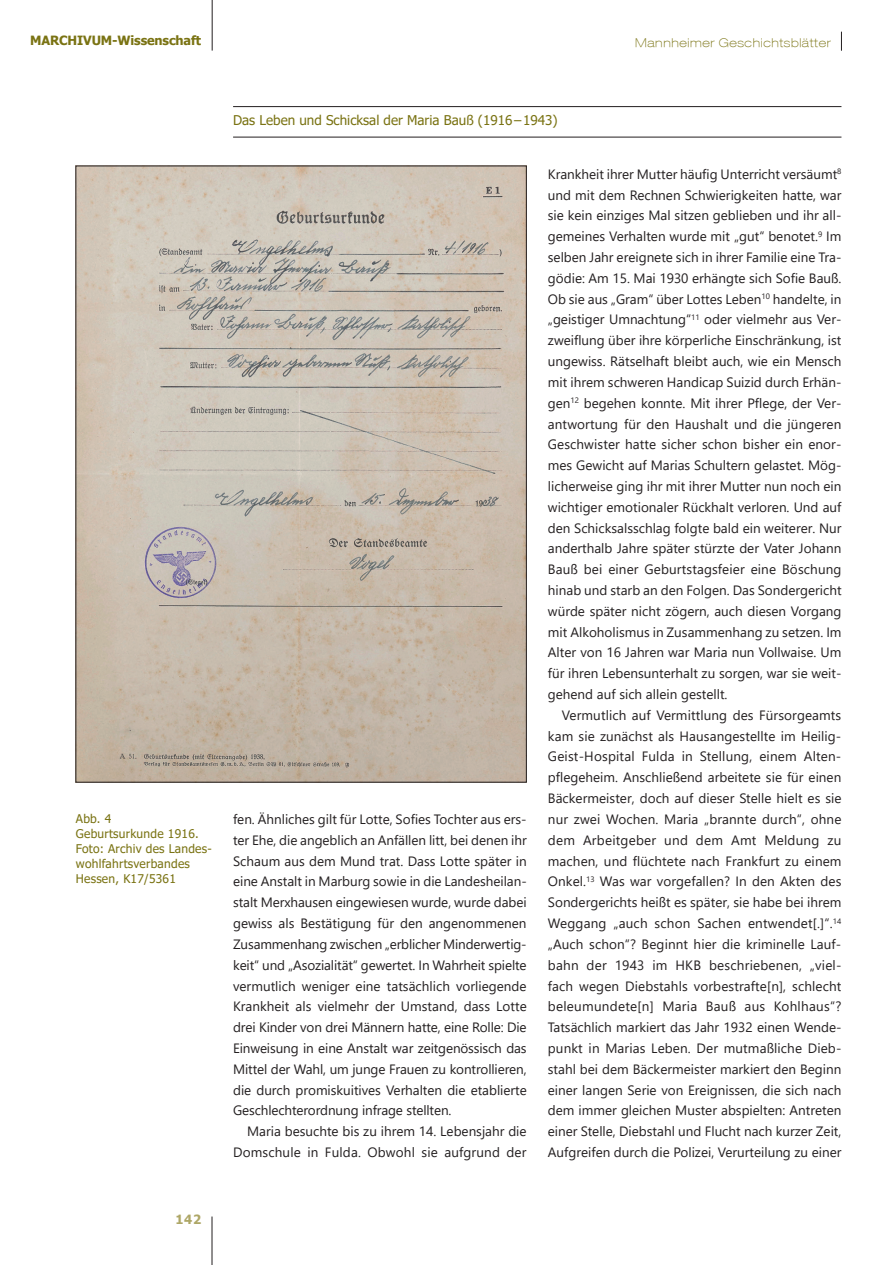
<style>
.page{position:relative;width:893px;height:1265px;background:#fff}
.page>*{position:absolute;margin:0;border:0;box-sizing:border-box;transform-origin:0 0}
.t1{font:13.5px/20.9px "Segoe UI";color:#231f20;text-align:justify}
.t2{font:13.5px "Tahoma";color:#7a7313}
.t3{font:700 12.75px "Tahoma";letter-spacing:-.01em;color:#7a7313}
.t4{font:700 12.75px "Tahoma";color:#aea767}
.t5{font:100 expanded 12.15px "Helvetica Neue LT";letter-spacing:.05em;color:#7a7313}
.t6{font:12px/15px "Tahoma";letter-spacing:.02em;color:#7a7313}
</style>
<div class="page">
<hr style="left:212px;top:0;width:1px;height:51px;background:#231f20">
<svg style="left:841px;top:32px;width:1px;height:19px"></svg>
<hr style="left:212px;top:1216px;width:1px;height:49px;background:#231f20">
<hr style="left:233px;top:106px;width:608px;height:1px;background:#231f20">
<hr style="left:233px;top:137px;width:608px;height:1px;background:#231f20">
<img style="left:78px;top:168px;width:446px;height:612px">
<p class="t3" style="left:30px;top:31px;width:172px">MARCHIVUM-Wissenschaft</p>
<p class="t5" style="left:635px;top:36px;width:197px">Mannheimer Geschichtsblätter</p>
<p class="t6" style="left:76px;top:811px;width:136px">Abb. 4<br>Geburtsurkunde 1916.<br>Foto: Archiv des Landes&shy;wohlfahrtsverbandes<br>Hessen, K17/5361</p>
<p class="t4" style="left:175px;top:1210px;width:27px">142</p>
<p class="t2" style="left:233px;top:111px;width:326px">Das Leben und Schicksal der Maria Bauß (1916–1943)</p>
<p class="t1" style="left:233px;top:807px;width:295px">fen. Ähnliches gilt für Lotte, Sofies Tochter aus ers&shy;ter Ehe, die angeblich an Anfällen litt, bei denen ihr Schaum aus dem Mund trat. Dass Lotte später in eine Anstalt in Marburg sowie in die Landesheilan&shy;stalt Merxhausen eingewiesen wurde, wurde dabei gewiss als Bestätigung für den angenommenen Zusammenhang zwischen „erblicher Minderwertig&shy;keit“ und „Asozialität“ gewertet. In Wahrheit spielte vermutlich weniger eine tatsächlich vorliegende Krankheit als vielmehr der Umstand, dass Lotte drei Kinder von drei Männern hatte, eine Rolle: Die Einweisung in eine Anstalt war zeitgenössisch das Mittel der Wahl, um junge Frauen zu kontrollieren, die durch promiskuitives Verhalten die etablierte Geschlechterordnung infrage stellten.</p>
<p class="t1" style="left:233px;top:1119px;width:295px;text-align:right">Maria besuchte bis zu ihrem 14. Lebensjahr die<br>Domschule in Fulda. Obwohl sie aufgrund der</p>
<p class="t1" style="left:548px;top:162px;width:295px">Krankheit ihrer Mutter häufig Unterricht versäumt<sup>8 </sup>und mit dem Rechnen Schwierigkeiten hatte, war sie kein einziges Mal sitzen geblieben und ihr all&shy;gemeines Verhalten wurde mit „gut“ benotet.<sup>9</sup> Im selben Jahr ereignete sich in ihrer Familie eine Tra&shy;gödie: Am 15. Mai 1930 erhängte sich Sofie Bauß.<br>Ob sie aus „Gram“ über Lottes Leben<sup>10</sup> handelte, in „geistiger Umnachtung“<sup>11</sup> oder vielmehr aus Ver&shy;zweiflung über ihre körperliche Einschränkung, ist ungewiss. Rätselhaft bleibt auch, wie ein Mensch mit ihrem schweren Handicap Suizid durch Erhän&shy;gen<sup>12</sup> begehen konnte. Mit ihrer Pflege, der Ver&shy;antwortung für den Haushalt und die jüngeren Geschwister hatte sicher schon bisher ein enor&shy;mes Gewicht auf Marias Schultern gelastet. Mög&shy;licherweise ging ihr mit ihrer Mutter nun noch ein wichtiger emotionaler Rückhalt verloren. Und auf den Schicksalsschlag folgte bald ein weiterer. Nur anderthalb Jahre später stürzte der Vater Johann Bauß bei einer Geburtstagsfeier eine Böschung hinab und starb an den Folgen. Das Sondergericht würde später nicht zögern, auch diesen Vorgang mit Alkoholismus in Zusammenhang zu setzen. Im Alter von 16 Jahren war Maria nun Vollwaise. Um für ihren Lebensunterhalt zu sorgen, war sie weit&shy;gehend auf sich allein gestellt.</p>
<p class="t1" style="left:548px;top:703px;width:295px;text-indent:14px">Vermutlich auf Vermittlung des Fürsorgeamts kam sie zunächst als Hausangestellte im Heilig-Geist-Hospital Fulda in Stellung, einem Alten&shy;pflegeheim. Anschließend arbeitete sie für einen Bäckermeister, doch auf dieser Stelle hielt es sie nur zwei Wochen. Maria „brannte durch“, ohne dem Arbeitgeber und dem Amt Meldung zu machen, und flüchtete nach Frankfurt zu einem Onkel.<sup>13</sup> Was war vorgefallen? In den Akten des Sondergerichts heißt es später, sie habe bei ihrem Weggang „auch schon Sachen entwendet[.]“.<sup>14 </sup>„Auch schon“? Beginnt hier die kriminelle Lauf&shy;bahn der 1943 im HKB beschriebenen, „viel&shy;fach wegen Diebstahls vorbestrafte[n], schlecht beleumundete[n] Maria Bauß aus Kohlhaus“?<br>Tatsächlich markiert das Jahr 1932 einen Wende&shy;punkt in Marias Leben. Der mutmaßliche Dieb&shy;stahl bei dem Bäckermeister markiert den Beginn einer langen Serie von Ereignissen, die sich nach dem immer gleichen Muster abspielten: Antreten einer Stelle, Diebstahl und Flucht nach kurzer Zeit, Aufgreifen durch die Polizei, Verurteilung zu einer</p>
</div>
